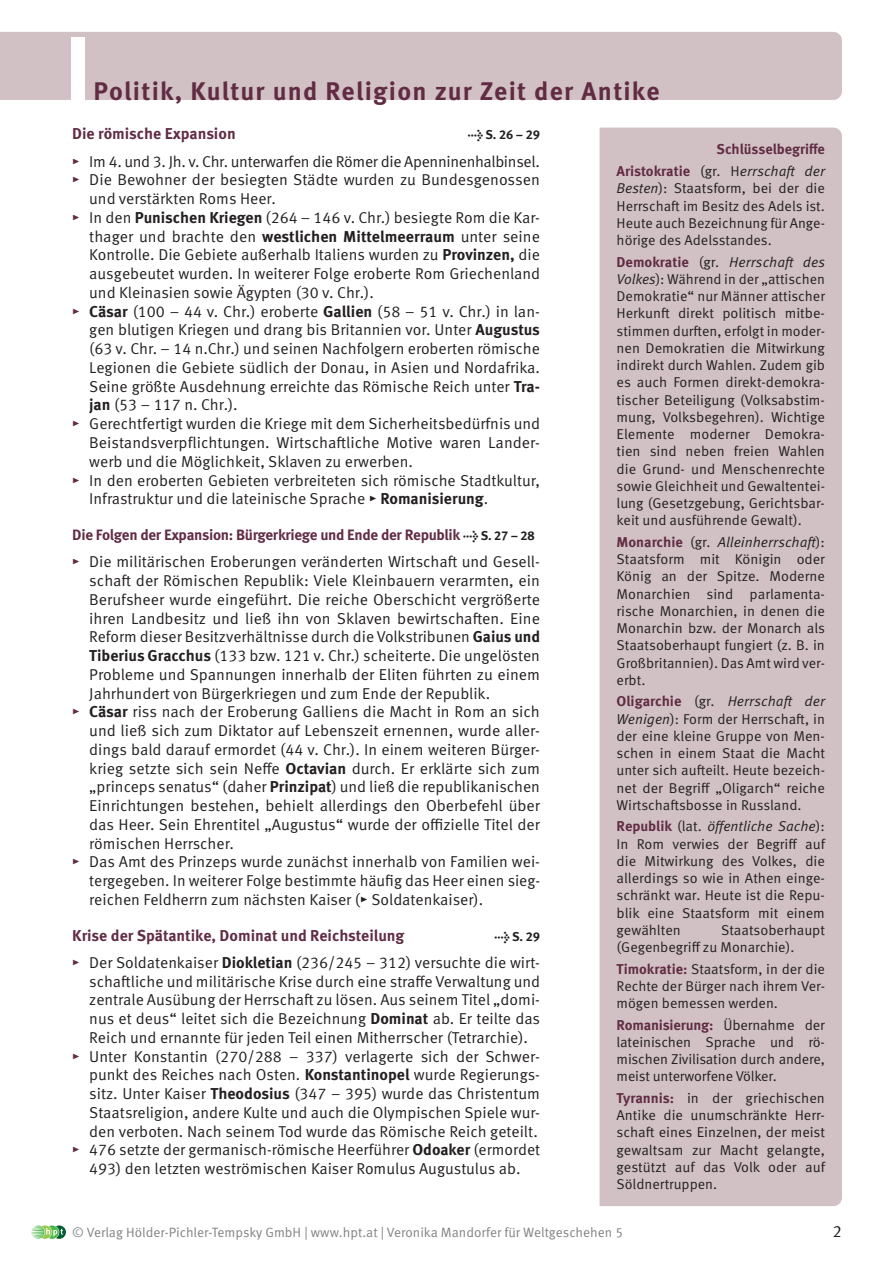
<style>
.page{position:relative;width:893px;height:1263px;background:#fff}
.page>*{position:absolute;margin:0;border:0;box-sizing:border-box;transform-origin:0 0}
.Kapitel_Nr{font:700 90px "Meta Pro";color:#fff}
.Kapitelbezeichnung{font:700 25.5px "Meta Pro";letter-spacing:.05em;color:#612c43}
.t1{font:16.5px "Meta Pro Norm";color:#231f20}
.Aufzaehlung_imTXT{font:15.75px/18.8px "Meta Pro Norm";color:#231f20;text-align:justify}
.Head2{font:700 15.75px "Meta Pro";color:#612c43}
.Aufzaehlung_imTXT-2{font:15.75px "Meta Pro Norm";letter-spacing:-.02em;color:#231f20}
.Head2-2{font:700 15px "Meta Pro";letter-spacing:-.02em;color:#612c43}
.txt_Schlüsselbefrige{font:14.25px/17.2px "Meta Pro Norm";color:#231f20;text-align:justify}
.txt_ohneAbstand{font:700 14.25px "Meta Pro";color:#612c43}
.t2{font:13.5px "Meta Pro Norm";color:#808285}
.Head2-3{font:700 12.75px "Meta Pro";color:#231f20}
.s1{font-family:"Meta Pro";font-weight:700;color:#612c43}
.s2{font-family:"Meta Pro";font-weight:700}
.s3{font-size:12.75px;color:#231f20}
.s4{font-family:"Meta Pro Norm Ita"}
</style>
<div class="page">
<svg style="left:31px;top:1225px;width:35px;height:14px"></svg>
<div style="left:600px;top:128px;width:242px;height:1078px;background:#d1c1c4"></div>
<div style="left:0;top:32px;width:842px;height:68px;background:#d1c1c4"></div>
<p class="Kapitel_Nr" style="left:65px;top:-2px;width:28px">I</p>
<p class="Kapitelbezeichnung" style="left:94px;top:71px;width:567px">Politik, Kultur und Religion zur Zeit der Antike</p>
<p class="Head2" style="left:72px;top:122px;width:165px">Die römische Expansion</p>
<p class="Head2-3" style="left:468px;top:125px;width:74px">→ S. 26 – 29</p>
<p class="Aufzaehlung_imTXT-2" style="left:72px;top:149px;width:469px"><span class="s1">▸</span> Im 4. und 3. Jh. v. Chr. unterwarfen die Römer die Apenninenhalbinsel.</p>
<p class="Aufzaehlung_imTXT" style="left:89px;top:170px;width:452px;text-indent:-17px"><span class="s1">▸</span> Die Bewohner der besiegten Städte wurden zu Bundesgenossen und verstärkten Roms Heer.</p>
<p class="Aufzaehlung_imTXT" style="left:89px;top:207px;width:452px;text-indent:-17px"><span class="s1">▸</span> In den <span class="s2">Punischen Kriegen</span> (264 – 146 v. Chr.) besiegte Rom die Kar&shy;thager und brachte den <span class="s2">westlichen Mittelmeerraum</span> unter seine Kontrolle. Die Gebiete außerhalb Italiens wurden zu <span class="s2">Provinzen,</span> die ausgebeutet wurden. In weiterer Folge eroberte Rom Griechenland und Kleinasien sowie Ägypten (30 v. Chr.).</p>
<p class="Aufzaehlung_imTXT" style="left:89px;top:301px;width:452px;text-indent:-17px"><span class="s1">▸</span> <span class="s2">Cäsar</span> (100 – 44 v. Chr.) eroberte <span class="s2">Gallien</span> (58 – 51 v. Chr.) in lan&shy;gen blutigen Kriegen und drang bis Britannien vor. Unter <span class="s2">Augustus </span>(63 v. Chr. – 14 n.Chr.) und seinen Nachfolgern eroberten römische Legionen die Gebiete südlich der Donau, in Asien und Nordafrika.<br>Seine größte Ausdehnung erreichte das Römische Reich unter <span class="s2">Tra&shy;jan</span> (53 – 117 n. Chr.).</p>
<p class="Aufzaehlung_imTXT" style="left:89px;top:413px;width:452px;text-indent:-17px"><span class="s1">▸</span> Gerechtfertigt wurden die Kriege mit dem Sicherheitsbedürfnis und Beistandsverpflichtungen. Wirtschaftliche Motive waren Lander&shy;werb und die Möglichkeit, Sklaven zu erwerben.</p>
<p class="Aufzaehlung_imTXT" style="left:89px;top:470px;width:452px;text-indent:-17px"><span class="s1">▸</span> In den eroberten Gebieten verbreiteten sich römische Stadtkultur,<br>Infrastruktur und die lateinische Sprache <span class="s2">▸ Romanisierung</span>.</p>
<p class="Head2-2" style="left:72px;top:523px;width:464px">Die Folgen der Expansion: Bürgerkriege und Ende der Republik <span class="s3">→ S. 27 – 28</span></p>
<p class="Aufzaehlung_imTXT" style="left:89px;top:551px;width:452px;text-indent:-17px"><span class="s1">▸</span> Die militärischen Eroberungen veränderten Wirtschaft und Gesell&shy;schaft der Römischen Republik: Viele Kleinbauern verarmten, ein Berufsheer wurde eingeführt. Die reiche Oberschicht vergrößerte ihren Landbesitz und ließ ihn von Sklaven bewirtschaften. Eine Reform dieser Besitzverhältnisse durch die Volkstribunen <span class="s2">Gaius und Tiberius Gracchus</span> (133 bzw. 121 v. Chr.) scheiterte. Die ungelösten Probleme und Spannungen innerhalb der Eliten führten zu einem Jahrhundert von Bürgerkriegen und zum Ende der Republik.</p>
<p class="Aufzaehlung_imTXT" style="left:89px;top:701px;width:452px;text-indent:-17px"><span class="s1">▸</span> <span class="s2">Cäsar</span> riss nach der Eroberung Galliens die Macht in Rom an sich und ließ sich zum Diktator auf Lebenszeit ernennen, wurde aller&shy;dings bald darauf ermordet (44 v. Chr.). In einem weiteren Bürger&shy;krieg setzte sich sein Neffe <span class="s2">Octavian</span> durch. Er erklärte sich zum „princeps senatus“ (daher <span class="s2">Prinzipat</span>) und ließ die republikanischen Einrichtungen bestehen, behielt allerdings den Oberbefehl über das Heer. Sein Ehrentitel „Augustus“ wurde der offizielle Titel der römischen Herrscher.</p>
<p class="Aufzaehlung_imTXT" style="left:89px;top:851px;width:452px;text-indent:-17px"><span class="s1">▸</span> Das Amt des Prinzeps wurde zunächst innerhalb von Familien wei&shy;tergegeben. In weiterer Folge bestimmte häufig das Heer einen sieg&shy;reichen Feldherrn zum nächsten Kaiser (<span class="s2">▸</span> Soldatenkaiser).</p>
<p class="Head2" style="left:72px;top:923px;width:334px">Krise der Spätantike, Dominat und Reichsteilung</p>
<p class="Head2-3" style="left:494px;top:926px;width:47px">→ S. 29</p>
<p class="Aufzaehlung_imTXT" style="left:89px;top:952px;width:452px;text-indent:-17px"><span class="s1">▸</span> Der Soldatenkaiser <span class="s2">Diokletian</span> (236/245 – 312) versuchte die wirt&shy;schaftliche und militärische Krise durch eine straffe Verwaltung und zentrale Ausübung der Herrschaft zu lösen. Aus seinem Titel „domi&shy;nus et deus“ leitet sich die Bezeichnung <span class="s2">Dominat</span> ab. Er teilte das Reich und ernannte für jeden Teil einen Mitherrscher (Tetrarchie).</p>
<p class="Aufzaehlung_imTXT" style="left:89px;top:1046px;width:452px;text-indent:-17px"><span class="s1">▸</span> Unter Konstantin (270/288 – 337) verlagerte sich der Schwer&shy;punkt des Reiches nach Osten. <span class="s2">Konstantinopel</span> wurde Regierungs&shy;sitz. Unter Kaiser <span class="s2">Theodosius</span> (347 – 395) wurde das Christentum Staatsreligion, andere Kulte und auch die Olympischen Spiele wur&shy;den verboten. Nach seinem Tod wurde das Römische Reich geteilt.</p>
<p class="Aufzaehlung_imTXT" style="left:72px;top:1139px;width:469px;text-align:center"><span class="s1">▸</span> 476 setzte der germanisch-römische Heerführer <span class="s2">Odoaker</span> (ermordet<br>493) den letzten weströmischen Kaiser Romulus Augustulus ab.</p>
<p class="txt_ohneAbstand" style="left:717px;top:138px;width:110px">Schlüsselbegriffe</p>
<p class="txt_Schlüsselbefrige" style="left:617px;top:161px;width:210px"><span class="s1">Aristokratie</span> (gr. H<span class="s4">errschaft der Besten</span>): Staatsform, bei der die Herrschaft im Besitz des Adels ist.<br>Heute auch Bezeichnung für Ange&shy;hörige des Adelsstandes.</p>
<p class="txt_Schlüsselbefrige" style="left:617px;top:252px;width:210px"><span class="s1">Demokratie</span> (gr. <span class="s4">Herrschaft des Volkes</span>): Während in der „attischen Demokratie“ nur Männer attischer Herkunft direkt politisch mitbe&shy;stimmen durften, erfolgt in moder&shy;nen Demokratien die Mitwirkung indirekt durch Wahlen. Zudem gib es auch Formen direkt-demokra&shy;tischer Beteiligung (Volksabstim&shy;mung, Volksbegehren). Wichtige Elemente moderner Demokra&shy;tien sind neben freien Wahlen die Grund- und Menschenrechte sowie Gleichheit und Gewaltentei&shy;lung (Gesetzgebung, Gerichtsbar&shy;keit und ausführende Gewalt).</p>
<p class="txt_Schlüsselbefrige" style="left:617px;top:532px;width:210px"><span class="s1">Monarchie</span> (gr. <span class="s4">Alleinherrschaft</span>):<br>Staatsform mit Königin oder König an der Spitze. Moderne Monarchien sind parlamenta&shy;rische Monarchien, in denen die Monarchin bzw. der Monarch als Staatsoberhaupt fungiert (z. B. in Großbritannien). Das Amt wird ver&shy;erbt.</p>
<p class="txt_Schlüsselbefrige" style="left:617px;top:692px;width:210px"><span class="s1">Oligarchie</span> (gr. <span class="s4">Herrschaft der Wenigen</span>): Form der Herrschaft, in der eine kleine Gruppe von Men&shy;schen in einem Staat die Macht unter sich aufteilt. Heute bezeich&shy;net der Begriff „Oligarch“ reiche Wirtschaftsbosse in Russland.</p>
<p class="txt_Schlüsselbefrige" style="left:617px;top:817px;width:210px"><span class="s1">Republik</span> (lat. <span class="s4">öffentliche Sache</span>):<br>In Rom verwies der Begriff auf die Mitwirkung des Volkes, die allerdings so wie in Athen einge&shy;schränkt war. Heute ist die Repu&shy;blik eine Staatsform mit einem gewählten</p>
<p class="txt_Schlüsselbefrige" style="left:617px;top:920px;width:210px;text-indent:104px">Staatsoberhaupt (Gegenbegriff zu Monarchie).</p>
<p class="txt_Schlüsselbefrige" style="left:617px;top:959px;width:210px"><span class="s1">Timokratie:</span> Staatsform, in der die Rechte der Bürger nach ihrem Ver&shy;mögen bemessen werden.</p>
<p class="txt_Schlüsselbefrige" style="left:617px;top:1015px;width:210px"><span class="s1">Romanisierung:</span> Übernahme der lateinischen Sprache und rö&shy;mischen Zivilisation durch andere, meist unterworfene Völker.</p>
<p class="txt_Schlüsselbefrige" style="left:617px;top:1088px;width:210px"><span class="s1">Tyrannis:</span> in der griechischen Antike die unumschränkte Herr&shy;schaft eines Einzelnen, der meist gewaltsam zur Macht gelangte, gestützt auf das Volk oder auf Söldnertruppen.</p>
<p class="t2" style="left:72px;top:1222px;width:552px">© Verlag Hölder-Pichler-Tempsky GmbH | www.hpt.at | Veronika Mandorfer für Weltgeschehen 5</p>
<p class="t1" style="left:832px;top:1219px;width:11px">2</p>
</div>
